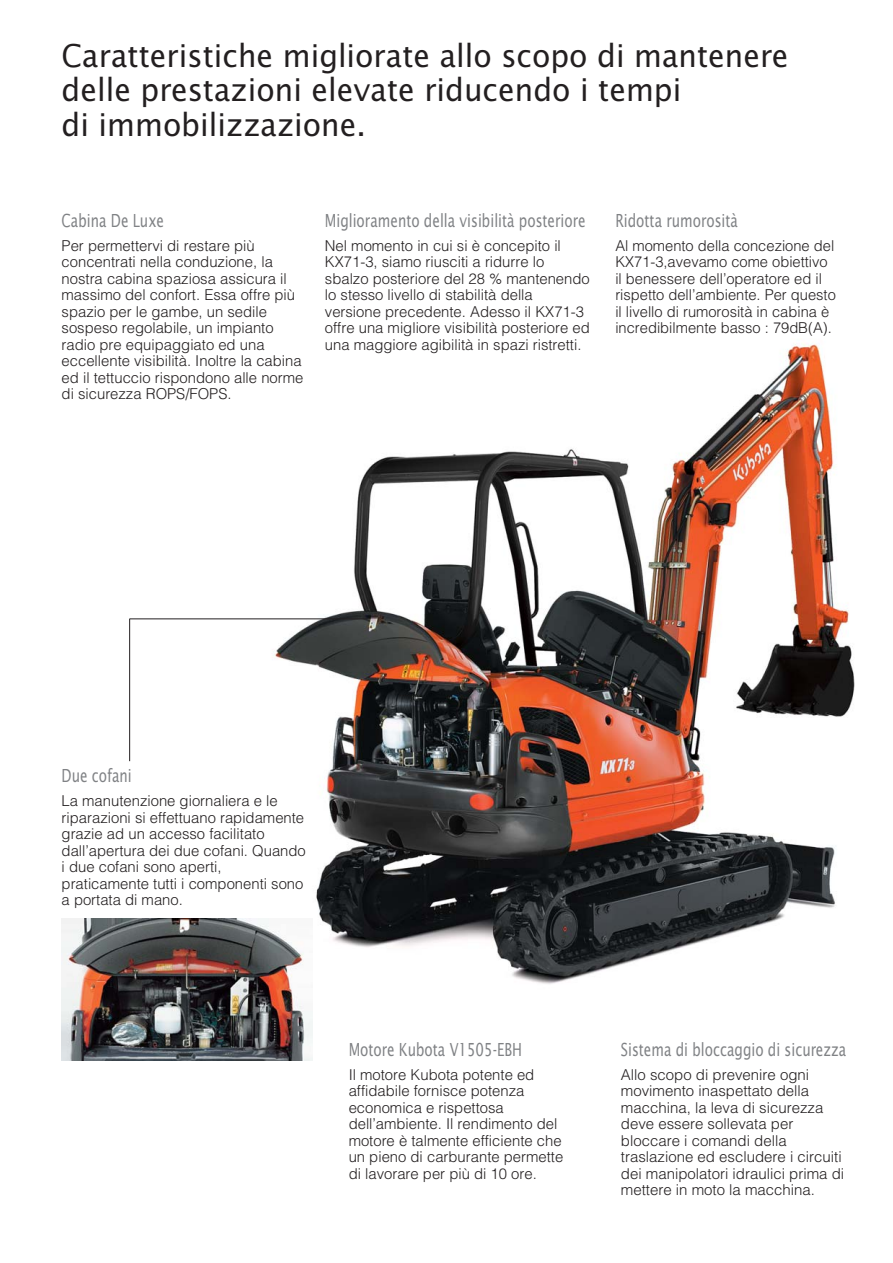
<style>
.page{position:relative;width:893px;height:1263px;background:#fff}
.page>*{position:absolute;margin:0;border:0;box-sizing:border-box;transform-origin:0 0}
.t1{font:31.5px/34.5px "Lucida Sans";color:#231f20;scale:.95 1}
.t2{font:18px "Lucida Sans";color:#808285;scale:.75 1}
.t3{font:300 15px/16.5px "Helvetica";color:#231f20}
</style>
<div class="page">
<img style="left:261px;top:343px;width:594px;height:641px">
<hr style="left:129px;top:619px;width:1px;height:142px;background:#231f20">
<hr style="left:130px;top:619px;width:237px;height:1px;background:#231f20">
<img style="left:62px;top:919px;width:250px;height:142px">
<h1 class="t1" style="left:62px;top:41px;width:767px">Caratteristiche migliorate allo scopo di mantenere delle prestazioni elevate riducendo i tempi<br>di immobilizzazione.</h1>
<p class="t2" style="left:62px;top:213px;width:138px">Cabina De Luxe</p>
<p class="t3" style="left:62px;top:238px;width:243px">Per permettervi di restare più concentrati nella conduzione, la nostra cabina spaziosa assicura il massimo del confort. Essa offre più spazio per le gambe, un sedile sospeso regolabile, un impianto radio pre equipaggiato ed una eccellente visibilità. Inoltre la cabina ed il tettuccio rispondono alle norme di sicurezza ROPS/FOPS.</p>
<p class="t2" style="left:325px;top:213px;width:349px">Miglioramento della visibilità posteriore</p>
<p class="t3" style="left:325px;top:238px;width:266px">Nel momento in cui si è concepito il KX71-3, siamo riusciti a ridurre lo sbalzo posteriore del 28 % mantenendo lo stesso livello di stabilità della versione precedente. Adesso il KX71-3 offre una migliore visibilità posteriore ed una maggiore agibilità in spazi ristretti.</p>
<p class="t2" style="left:615px;top:213px;width:165px">Ridotta rumorosità</p>
<p class="t3" style="left:615px;top:238px;width:222px">Al momento della concezione del KX71-3,avevamo come obiettivo il benessere dell’operatore ed il rispetto dell’ambiente. Per questo il livello di rumorosità in cabina è incredibilmente basso : 79dB(A).</p>
<p class="t2" style="left:62px;top:768px;width:95px">Due cofani</p>
<p class="t3" style="left:62px;top:794px;width:246px">La manutenzione giornaliera e le riparazioni si effettuano rapidamente grazie ad un accesso facilitato dall’apertura dei due cofani. Quando i due cofani sono aperti, praticamente tutti i componenti sono a portata di mano.</p>
<p class="t2" style="left:349px;top:1042px;width:233px">Motore Kubota V1505-EBH</p>
<p class="t3" style="left:349px;top:1068px;width:216px">Il motore Kubota potente ed affidabile fornisce potenza economica e rispettosa dell’ambiente. Il rendimento del motore è talmente efficiente che un pieno di carburante permette di lavorare per più di 10 ore.</p>
<p class="t2" style="left:621px;top:1042px;width:302px">Sistema di bloccaggio di sicurezza</p>
<p class="t3" style="left:621px;top:1068px;width:225px">Allo scopo di prevenire ogni movimento inaspettato della macchina, la leva di sicurezza deve essere sollevata per bloccare i comandi della traslazione ed escludere i circuiti dei manipolatori idraulici prima di mettere in moto la macchina.</p>
</div>
